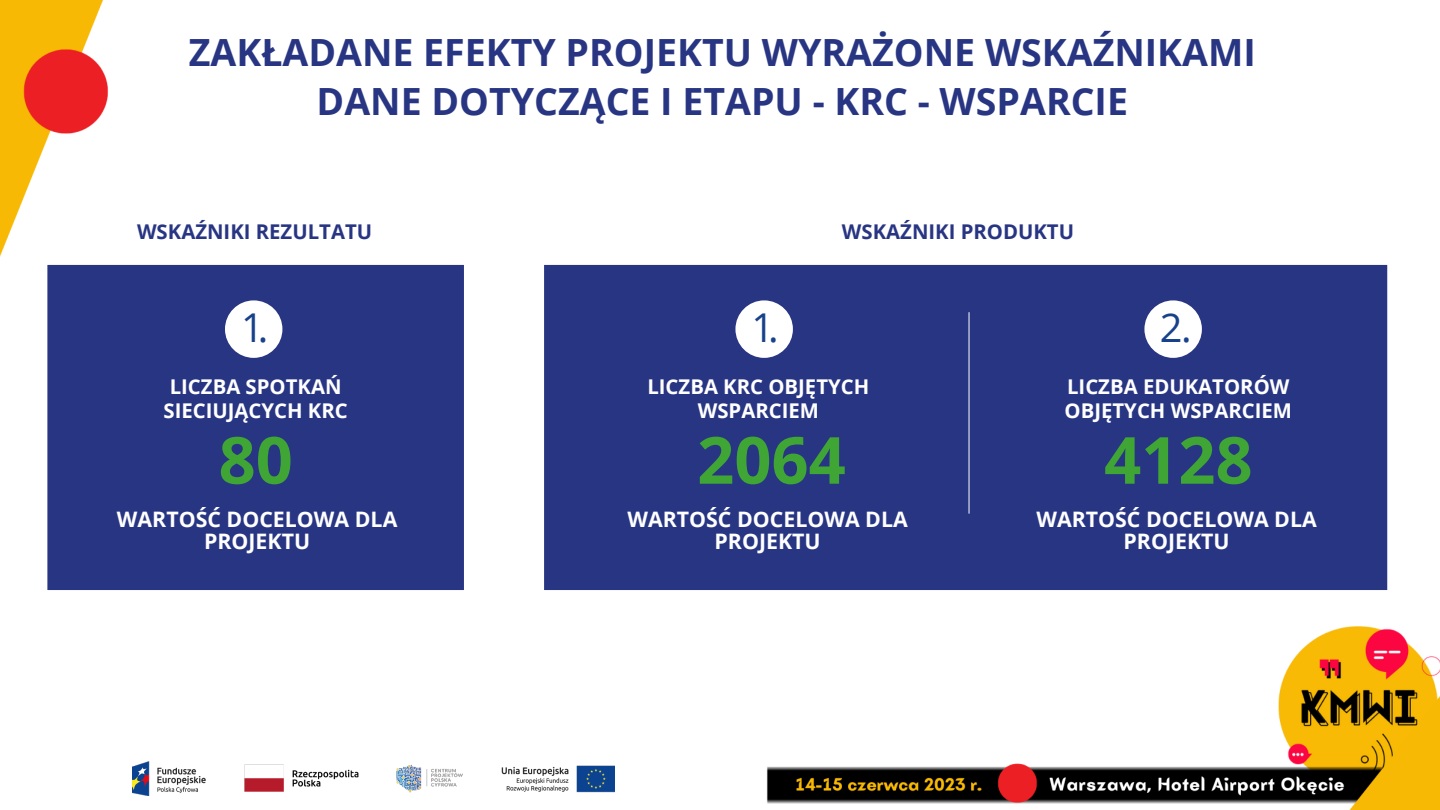
<style>
.page{position:relative;width:1440px;height:810px;background:#fff}
.page>*{position:absolute;margin:0;border:0;box-sizing:border-box;transform-origin:0 0}
.t1{font:700 65.03px "Open Sans";color:#3fa535}
.t2{font:39.75px "Open Sans";color:#17428b}
.t3{font:700 37.5px/48.8px "Open Sans";color:#283583;text-align:center}
.t4{font:700 21.3px/21.3px "Open Sans";color:#fff;text-align:center}
.t5{font:700 20.33px/24.4px "Open Sans";color:#fff;text-align:center}
.t6{font:700 20.33px "Open Sans";color:#283583}
</style>
<div class="page">
<img style="left:0;top:0;width:1440px;height:810px">
<img style="left:132px;top:761px;width:483px;height:34px">
<div style="left:47px;top:265px;width:417px;height:325px;background:#283583"></div>
<div style="left:544px;top:265px;width:843px;height:325px;background:#283583"></div>
<div style="left:226px;top:302px;width:55px;height:55px;background:#fff;border-radius:50%"></div>
<div style="left:225px;top:300px;width:57px;height:58px;border:2px solid #fff;border-radius:50%"></div>
<div style="left:737px;top:302px;width:55px;height:55px;background:#fff;border-radius:50%"></div>
<div style="left:735px;top:300px;width:58px;height:58px;border:2px solid #fff;border-radius:50%"></div>
<div style="left:1146px;top:302px;width:55px;height:55px;background:#fff;border-radius:50%"></div>
<div style="left:1144px;top:300px;width:58px;height:58px;border:2px solid #fff;border-radius:50%"></div>
<hr style="left:969px;top:312px;width:1px;height:202px;background:#fff">
<h3 class="t3" style="left:189px;top:27px;width:1068px">ZAKŁADANE EFEKTY PROJEKTU WYRAŻONE WSKAŹNIKAMI<br>DANE DOTYCZĄCE I ETAPU - KRC - WSPARCIE</h3>
<p class="t6" style="left:137px;top:218px;width:237px">WSKAŹNIKI REZULTATU</p>
<p class="t6" style="left:842px;top:218px;width:234px">WSKAŹNIKI PRODUKTU</p>
<h2 class="t2" style="left:241px;top:301px;width:29px">1.</h2>
<h2 class="t2" style="left:752px;top:301px;width:29px">1.</h2>
<h2 class="t2" style="left:1160px;top:301px;width:33px">2 .</h2>
<p class="t5" style="left:163px;top:374px;width:186px">LICZBA SPOTKAŃ<br>SIECIUJĄCYCH KRC</p>
<p class="t5" style="left:647px;top:374px;width:223px">LICZBA KRC OBJĘTYCH<br>WSPARCIEM</p>
<p class="t5" style="left:1065px;top:374px;width:229px;text-align:left">LICZBA EDUKATORÓW<br>OBJĘTYCH WSPARCIEM</p>
<h1 class="t1" style="left:219px;top:414px;width:76px">80</h1>
<p class="t4" style="left:117px;top:508px;width:282px">WARTOŚĆ DOCELOWA DLA<br>PROJEKTU</p>
<h1 class="t1" style="left:697px;top:414px;width:150px">2064</h1>
<p class="t4" style="left:627px;top:508px;width:282px">WARTOŚĆ DOCELOWA DLA<br>PROJEKTU</p>
<h1 class="t1" style="left:1104px;top:414px;width:150px">4128</h1>
<p class="t4" style="left:1036px;top:508px;width:282px">WARTOŚĆ DOCELOWA DLA<br>PROJEKTU</p>
</div>
